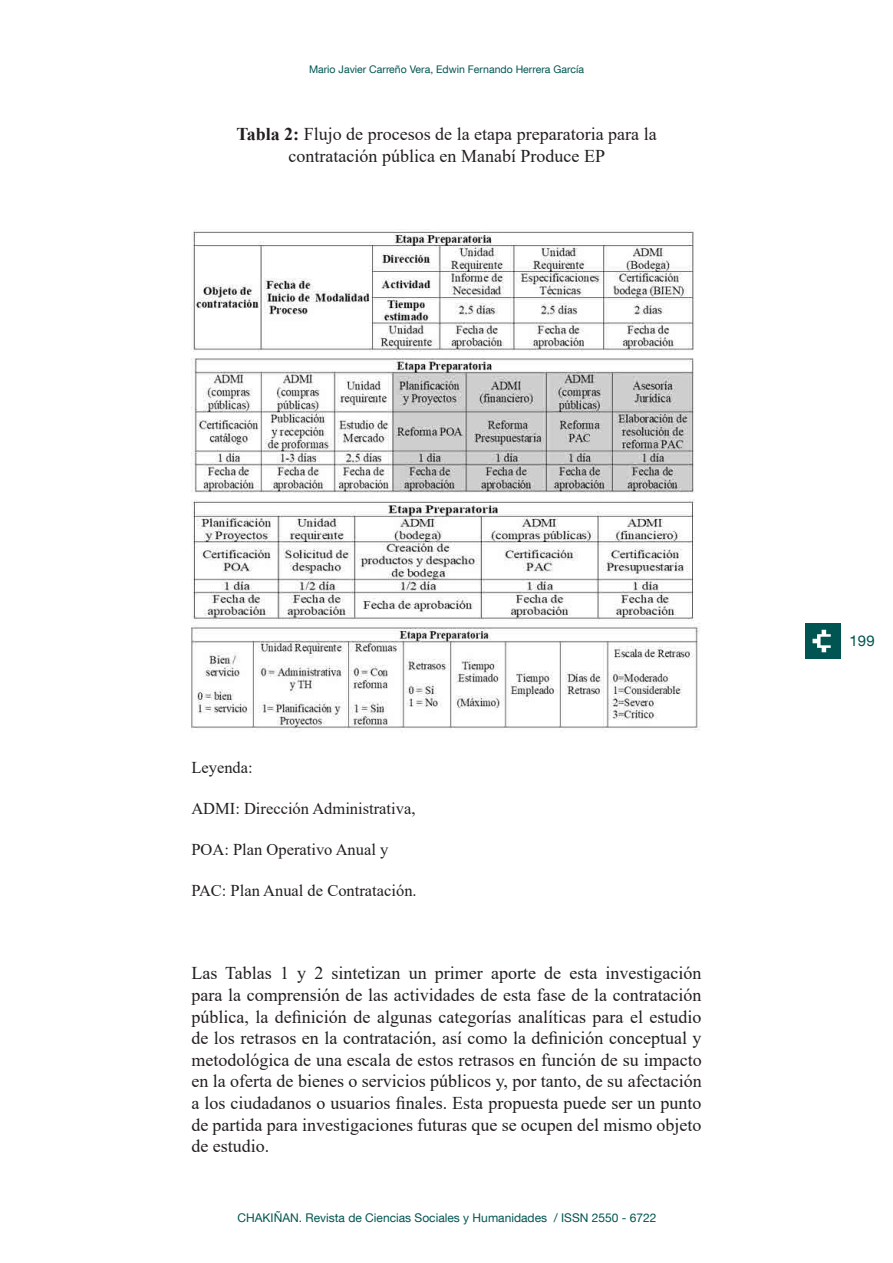
<style>
.page{position:relative;width:893px;height:1263px;background:#fff}
.page>*{position:absolute;margin:0;border:0;box-sizing:border-box;transform-origin:0 0}
.ANGLES{font:18px/21.6px "Times New Roman";color:#231f20;text-align:center}
.ANGLES-2{font:16.5px "Times New Roman";color:#231f20}
.t1{font:15px "Helvetica Neue LT Com";color:#005551}
.t2{font:12px "Helvetica Neue LT Com";color:#005551}
.t3{font:10.5px "Helvetica Neue LT Com";color:#005551}
.s1{font-weight:700}
</style>
<div class="page">
<div style="left:806px;top:623px;width:35px;height:35px;background:#005451"></div>
<svg style="left:812px;top:630px;width:19px;height:22px"></svg>
<img style="left:191px;top:229px;width:510px;height:503px">
<p class="t3" style="left:309px;top:63px;width:276px">Mario Javier Carreño Vera, Edwin Fernando Herrera García</p>
<p class="ANGLES" style="left:236px;top:123px;width:422px"><span class="s1">Tabla 2:</span> Flujo de procesos de la etapa preparatoria para la contratación pública en Manabí Produce EP</p>
<p class="ANGLES-2" style="left:191px;top:756px;width:63px">Leyenda:</p>
<p class="ANGLES-2" style="left:191px;top:797px;width:226px">ADMI: Dirección Administrativa,</p>
<p class="ANGLES-2" style="left:191px;top:838px;width:199px">POA: Plan Operativo Anual y</p>
<p class="ANGLES-2" style="left:191px;top:879px;width:227px">PAC: Plan Anual de Contratación.</p>
<p class="ANGLES" style="left:191px;top:962px;width:512px;text-align:justify">Las Tablas 1 y 2 sintetizan un primer aporte de esta investigación para la comprensión de las actividades de esta fase de la contratación pública, la definición de algunas categorías analíticas para el estudio de los retrasos en la contratación, así como la definición conceptual y metodológica de una escala de estos retrasos en función de su impacto en la oferta de bienes o servicios públicos y, por tanto, de su afectación a los ciudadanos o usuarios finales. Esta propuesta puede ser un punto de partida para investigaciones futuras que se ocupen del mismo objeto de estudio.</p>
<p class="t2" style="left:238px;top:1211px;width:420px">CHAKIÑAN. Revista de Ciencias Sociales y Humanidades / ISSN 2550 - 6722</p>
<p class="t1" style="left:850px;top:631px;width:27px">199</p>
</div>
